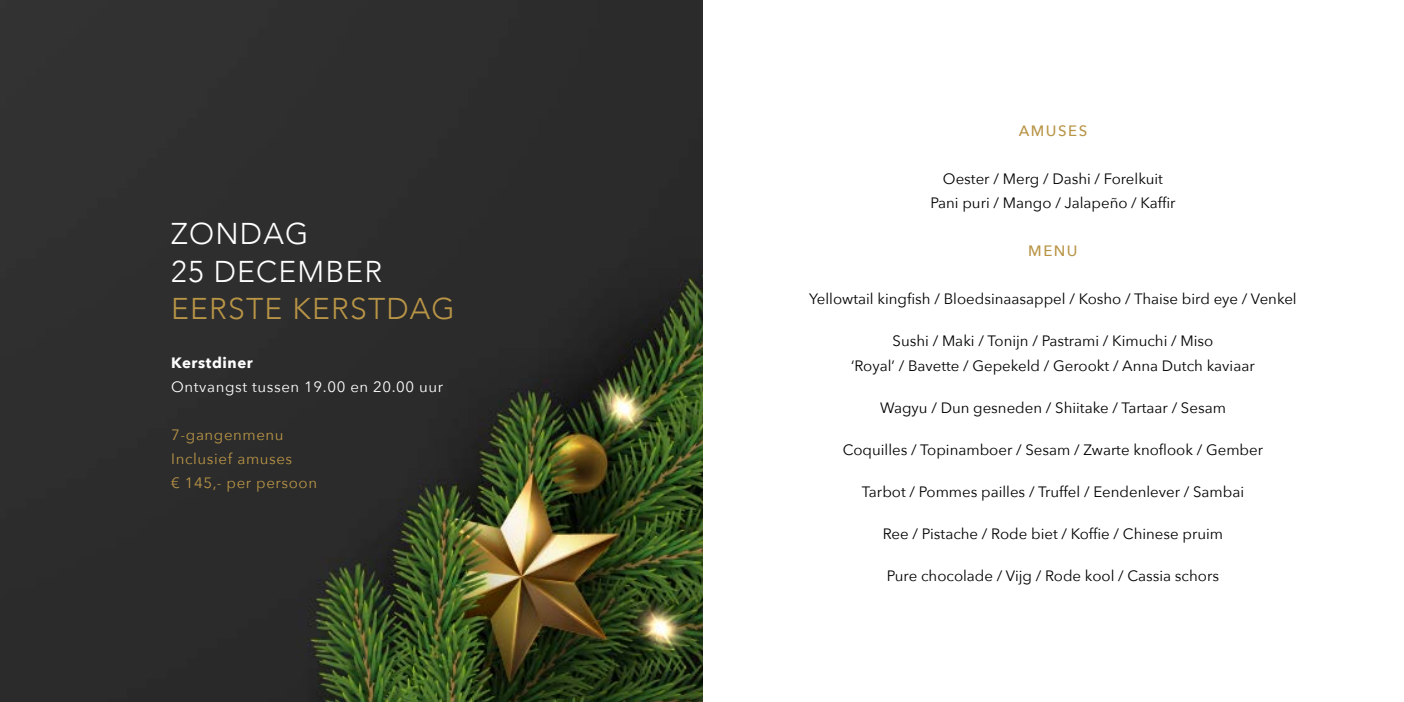
<style>
.page{position:relative;width:1404px;height:702px;background:#fff}
.page>*{position:absolute;margin:0;border:0;box-sizing:border-box;transform-origin:0 0}
.t1{font:300 30px/37.5px "Avenir";letter-spacing:.04em;color:#fff}
.t2{font:300 30px "Avenir";letter-spacing:.04em;color:#b89446}
.t3{font:15px/24px "Avenir Next";color:#000;text-align:center}
.t4{font:15px/24px "Avenir Next";letter-spacing:.04em;color:#b89446}
.t5{font:15px "Avenir Next";letter-spacing:.04em;color:#fff}
.t6{font:700 15px "Avenir Next";letter-spacing:.04em;color:#fff}
.t7{font:500 15px "Avenir Next";letter-spacing:.1em;color:#b89446}
</style>
<div class="page">
<img style="left:0;top:0;width:702px;height:702px">
<h1 class="t1" style="left:171px;top:215px;width:213px">ZONDAG<br>25 DECEMBER</h1>
<h1 class="t2" style="left:171px;top:291px;width:285px">EERSTE KERSTDAG</h1>
<p class="t6" style="left:171px;top:349px;width:83px">Kerstdiner</p>
<p class="t5" style="left:171px;top:373px;width:273px">Ontvangst tussen 19.00 en 20.00 uur</p>
<p class="t4" style="left:171px;top:421px;width:147px">7-gangenmenu<br>Inclusief amuses<br>€ 145,- per persoon</p>
<p class="t7" style="left:1018px;top:118px;width:70px">AMUSES</p>
<p class="t3" style="left:930px;top:166px;width:247px">Oester / Merg / Dashi / Forelkuit<br>Pani puri / Mango / Jalapeño / Kaffir</p>
<p class="t7" style="left:1028px;top:238px;width:51px">MENU</p>
<p class="t3" style="left:809px;top:286px;width:489px">Yellowtail kingfish / Bloedsinaasappel / Kosho / Thaise bird eye / Venkel</p>
<p class="t3" style="left:851px;top:328px;width:405px">Sushi / Maki / Tonijn / Pastrami / Kimuchi / Miso<br>‘Royal’ / Bavette / Gepekeld / Gerookt / Anna Dutch kaviaar</p>
<p class="t3" style="left:880px;top:394px;width:347px">Wagyu / Dun gesneden / Shiitake / Tartaar / Sesam</p>
<p class="t3" style="left:842px;top:436px;width:422px">Coquilles / Topinamboer / Sesam / Zwarte knoflook / Gember</p>
<p class="t3" style="left:861px;top:478px;width:384px">Tarbot / Pommes pailles / Truffel / Eendenlever / Sambai</p>
<p class="t3" style="left:882px;top:520px;width:342px">Ree / Pistache / Rode biet / Koffie / Chinese pruim</p>
<p class="t3" style="left:886px;top:562px;width:333px">Pure chocolade / Vijg / Rode kool / Cassia schors</p>
</div>
